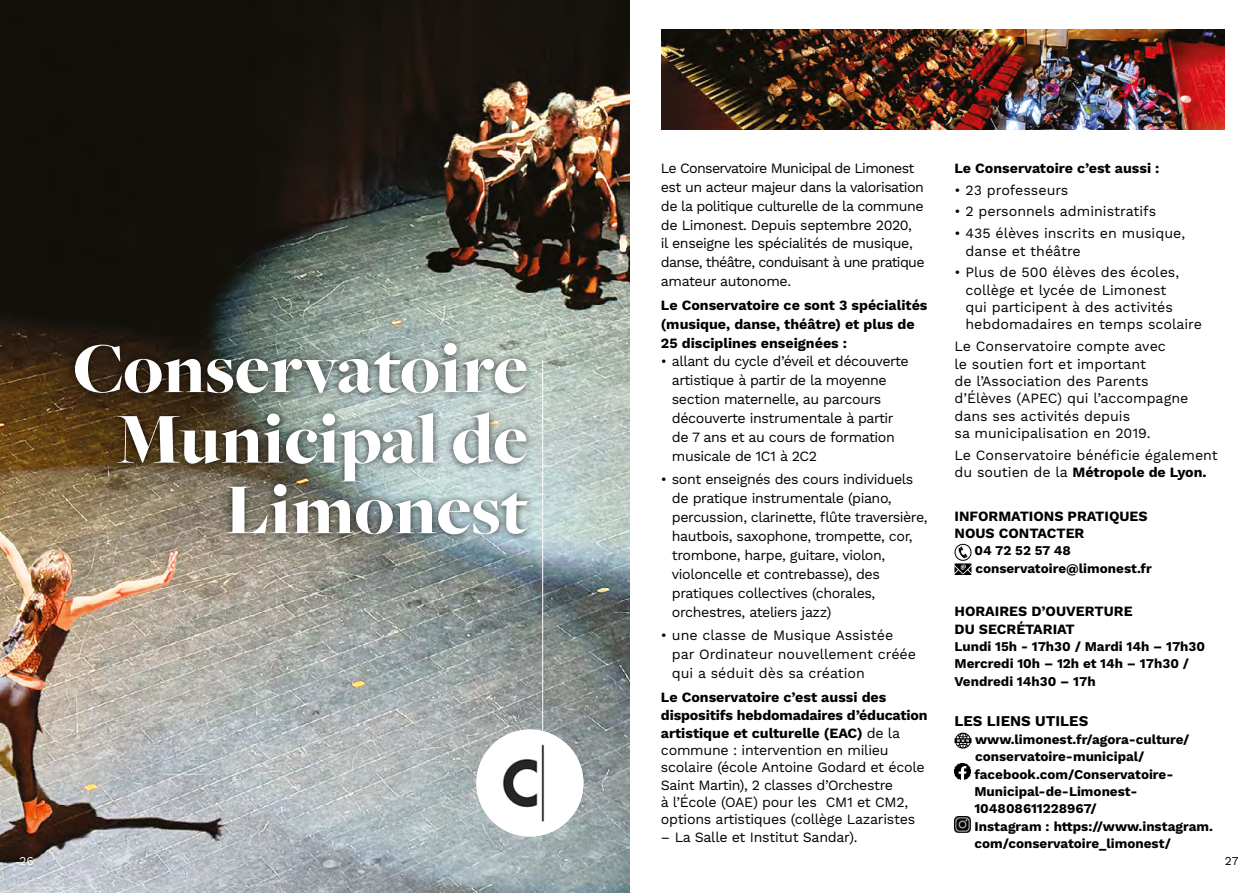
<style>
.page{position:relative;width:1259px;height:893px;background:#fff}
.page>*{position:absolute;margin:0;border:0;box-sizing:border-box;transform-origin:0 0}
.t1{font:900 74.4px/70.5px "Freight Big Pro";color:#fff;text-align:right}
.t2{font:700 14.85px "Work Sans";color:#000}
.t3{font:14.25px/18.9px "Work Sans";letter-spacing:-.03em;color:#000}
.t4{font:14.25px/17.4px "Work Sans";color:#000}
.t5{font:700 14.25px/18.9px "Work Sans";color:#000}
.t6{font:700 13.35px/17.4px "Work Sans";color:#000}
.t7{font:12px "Work Sans";color:#000}
.t8{font:12px "Work Sans";color:#fff}
.s1{font-weight:700}
</style>
<div class="page">
<img style="left:661px;top:30px;width:563px;height:100px">
<img style="left:0;top:0;width:629px;height:893px">
<div style="left:67px;top:335px;width:468px;height:208px;background:#000;opacity:.75"></div>
<hr style="left:542px;top:360px;width:1px;height:468px;background:#fff">
<img style="left:476px;top:729px;width:107px;height:107px;border-radius:54px">
<svg style="left:954px;top:544px;width:17px;height:31px"></svg>
<svg style="left:954px;top:733px;width:17px;height:16px"></svg>
<img style="left:954px;top:763px;width:16px;height:16px">
<img style="left:954px;top:816px;width:16px;height:16px">
<h1 class="t1" style="left:73px;top:332px;width:457px">Conservatoire<br>Municipal de<br>Limonest</h1>
<p class="t8" style="left:20px;top:854px;width:16px">26</p>
<p class="t3" style="left:661px;top:159px;width:265px">Le Conservatoire Municipal de Limonest est un acteur majeur dans la valorisation de la politique culturelle de la commune de Limonest. Depuis septembre 2020,<br>il enseigne les spécialités de musique, danse, théâtre, conduisant à une pratique amateur autonome.</p>
<p class="t5" style="left:661px;top:296px;width:268px">Le Conservatoire ce sont 3 spécialités (musique, danse, théâtre) et plus de<br>25 disciplines enseignées :</p>
<p class="t3" style="left:672px;top:353px;width:238px;text-indent:-11px">• allant du cycle d’éveil et découverte artistique à partir de la moyenne section maternelle, au parcours découverte instrumentale à partir de 7 ans et au cours de formation musicale de 1C1 à 2C2</p>
<p class="t3" style="left:672px;top:471px;width:257px;text-indent:-11px">• sont enseignés des cours individuels de pratique instrumentale (piano, percussion, clarinette, flûte traversière, hautbois, saxophone, trompette, cor, trombone, harpe, guitare, violon, violoncelle et contrebasse), des pratiques collectives (chorales, orchestres, ateliers jazz)</p>
<p class="t4" style="left:672px;top:627px;width:246px;line-height:18.9px;text-indent:-11px">• une classe de Musique Assistée par Ordinateur nouvellement créée qui a séduit dès sa création</p>
<p class="t5" style="left:661px;top:688px;width:268px">Le Conservatoire c’est aussi des dispositifs hebdomadaires d’éducation</p>
<p class="t3" style="left:661px;top:725px;width:265px;line-height:17.4px"><span class="s1">artistique et culturelle (EAC)</span> de la commune : intervention en milieu scolaire (école Antoine Godard et école Saint Martin), 2 classes d’Orchestre<br>à l’École (OAE) pour les CM1 et CM2, options artistiques (collège Lazaristes</p>
<p class="t3" style="left:661px;top:828px;width:198px">– La Salle et Institut Sandar).</p>
<p class="t5" style="left:954px;top:159px;width:206px">Le Conservatoire c’est aussi :</p>
<p class="t4" style="left:954px;top:182px;width:115px">• 23 professeurs</p>
<p class="t4" style="left:954px;top:203px;width:203px">• 2 personnels administratifs</p>
<p class="t4" style="left:965px;top:225px;width:221px;text-indent:-11px">• 435 élèves inscrits en musique, danse et théâtre</p>
<p class="t4" style="left:965px;top:264px;width:238px;text-indent:-11px">• Plus de 500 élèves des écoles, collège et lycée de Limonest<br>qui participent à des activités hebdomadaires en temps scolaire</p>
<p class="t4" style="left:954px;top:338px;width:235px">Le Conservatoire compte avec<br>le soutien fort et important<br>de l’Association des Parents d’Élèves (APEC) qui l’accompagne dans ses activités depuis<br>sa municipalisation en 2019.</p>
<p class="t4" style="left:954px;top:447px;width:265px">Le Conservatoire bénéficie également du soutien de la <span class="s1">Métropole de Lyon.</span></p>
<p class="t5" style="left:954px;top:508px;width:195px;line-height:17.4px">INFORMATIONS PRATIQUES<br>NOUS CONTACTER</p>
<p class="t6" style="left:974px;top:543px;width:179px">04 72 52 57 48 conservatoire@limonest.fr</p>
<p class="t5" style="left:954px;top:604px;width:180px;line-height:17.4px">HORAIRES D’OUVERTURE<br>DU SECRÉTARIAT</p>
<p class="t6" style="left:954px;top:638px;width:252px">Lundi 15h - 17h30 / Mardi 14h – 17h30<br>Mercredi 10h – 12h et 14h – 17h30 /<br>Vendredi 14h30 – 17h</p>
<p class="t2" style="left:954px;top:713px;width:135px">LES LIENS UTILES</p>
<p class="t6" style="left:974px;top:731px;width:240px">www.limonest.fr/agora-culture/ conservatoire-municipal/ facebook.com/Conservatoire-<br>Municipal-de-Limonest-<br>104808611228967/<br>Instagram : https://www.instagram. com/conservatoire_limonest/</p>
<p class="t7" style="left:1225px;top:854px;width:15px">27</p>
</div>
